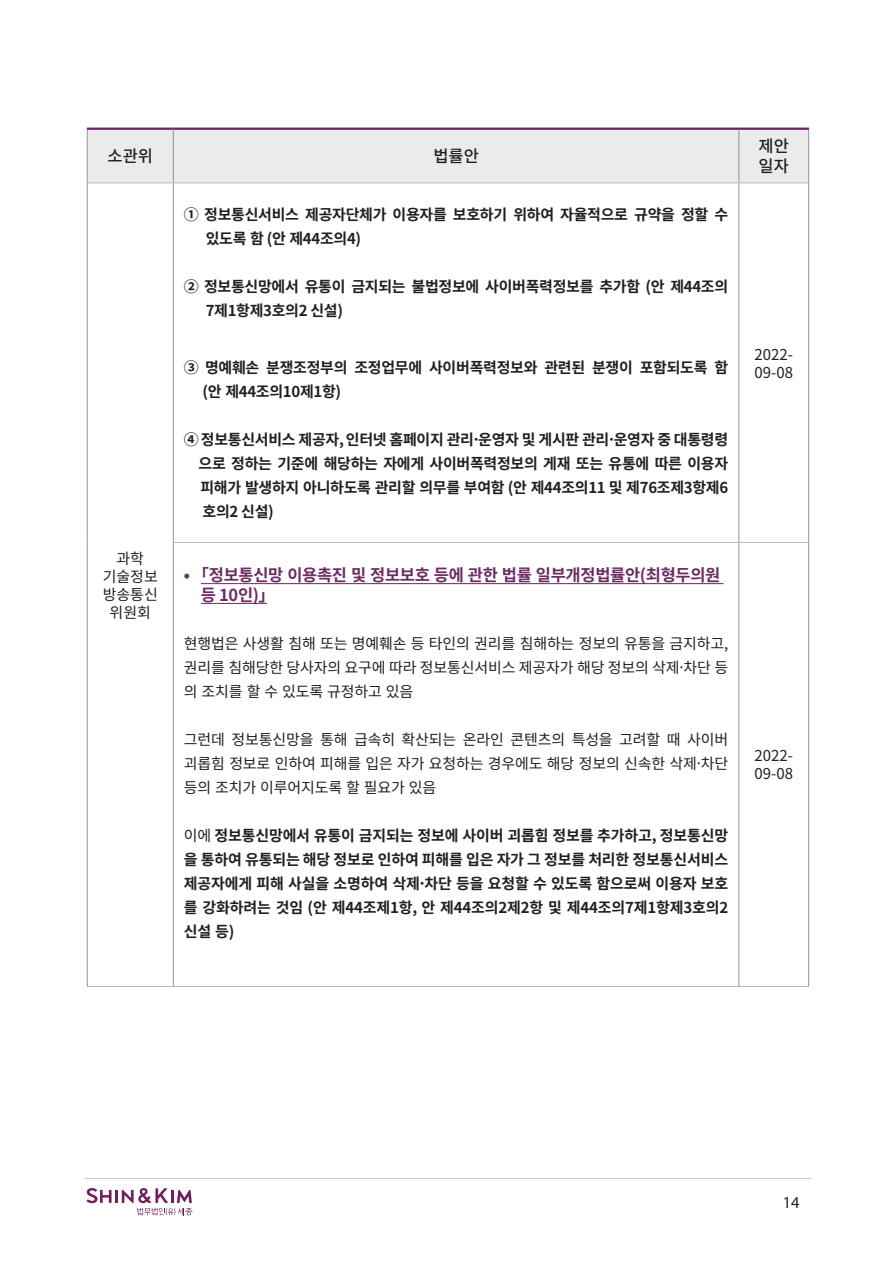
<style>
.page{position:relative;width:893px;height:1263px;background:#fff}
.page>*{position:absolute;margin:0;border:0;box-sizing:border-box;transform-origin:0 0}
.t1{font:700 16.5px/19.8px "Noto Sans CJ Kkr";letter-spacing:-.02em;color:#6c2c64}
.t2{font:500 16.5px/19.8px "Noto Sans CJ Kkr";color:#231f20}
.t3{font:16.5px "Myriad Pro";color:#231f20}
.t4{font:700 15px/24px "Noto Sans CJ Kkr";letter-spacing:-.02em;color:#231f20}
.t5{font:15px/18px "Noto Sans CJ Kkr";letter-spacing:-.01em;color:#231f20}
.s1{font-weight:400}
</style>
<div class="page">
<svg style="left:86px;top:1188px;width:107px;height:27px"></svg>
<hr style="left:85px;top:1178px;width:726px;height:1px;background:#c8c9ca">
<div style="left:88px;top:130px;width:720px;height:53px;background:#ebebec"></div>
<hr style="left:87px;top:128px;width:86px;height:2px;background:#6a2068">
<hr style="left:173px;top:128px;width:566px;height:2px;background:#6a2068">
<hr style="left:739px;top:128px;width:70px;height:2px;background:#6a2068">
<hr style="left:87px;top:130px;width:1px;height:53px;background:#939598">
<hr style="left:173px;top:130px;width:1px;height:53px;background:#939598">
<hr style="left:738px;top:130px;width:1px;height:53px;background:#939598">
<hr style="left:808px;top:130px;width:1px;height:53px;background:#939598">
<hr style="left:87px;top:183px;width:1px;height:359px;background:#939598">
<hr style="left:173px;top:183px;width:1px;height:359px;background:#939598">
<hr style="left:738px;top:183px;width:1px;height:359px;background:#939598">
<hr style="left:808px;top:183px;width:1px;height:359px;background:#939598">
<hr style="left:87px;top:542px;width:1px;height:444px;background:#939598">
<hr style="left:173px;top:542px;width:1px;height:444px;background:#939598">
<hr style="left:738px;top:543px;width:1px;height:443px;background:#939598">
<hr style="left:808px;top:542px;width:1px;height:444px;background:#939598">
<hr style="left:88px;top:183px;width:85px;height:1px;background:#b6b7b9">
<hr style="left:173px;top:183px;width:566px;height:1px;background:#b6b7b9">
<hr style="left:739px;top:183px;width:69px;height:1px;background:#b6b7b9">
<hr style="left:174px;top:542px;width:565px;height:1px;background:#b6b7b9">
<hr style="left:739px;top:542px;width:69px;height:1px;background:#b6b7b9">
<hr style="left:87px;top:986px;width:86px;height:1px;background:#b6b7b9">
<hr style="left:173px;top:986px;width:566px;height:1px;background:#b6b7b9">
<hr style="left:739px;top:986px;width:70px;height:1px;background:#b6b7b9">
<hr style="left:201px;top:583px;width:522px;height:1px;background:#6c2c64">
<hr style="left:201px;top:603px;width:66px;height:1px;background:#6c2c64">
<p class="t2" style="left:108px;top:147px;width:47px">소관위</p>
<p class="t2" style="left:433px;top:147px;width:47px">법률안</p>
<p class="t2" style="left:759px;top:137px;width:32px">제안 일자</p>
<p class="t5" style="left:103px;top:549px;width:57px;text-align:center">과학 기술정보 방송통신 위원회</p>
<p class="t4" style="left:206px;top:203px;width:524px;text-indent:-22px">① 정보통신서비스 제공자단체가 이용자를 보호하기 위하여 자율적으로 규약을 정할 수 있도록 함 (안 제44조의4)</p>
<p class="t4" style="left:206px;top:275px;width:524px;text-indent:-22px">② 정보통신망에서 유통이 금지되는 불법정보에 사이버폭력정보를 추가함 (안 제44조의<br>7제1항제3호의2 신설)</p>
<p class="t4" style="left:203px;top:356px;width:527px;text-indent:-19px">③ 명예훼손 분쟁조정부의 조정업무에 사이버폭력정보와 관련된 분쟁이 포함되도록 함 (안 제44조의10제1항)</p>
<p class="t4" style="left:199px;top:428px;width:531px;text-align:justify;text-indent:-15px">④ 정보통신서비스 제공자, 인터넷 홈페이지 관리·운영자 및 게시판 관리·운영자 중 대통령령 으로 정하는 기준에 해당하는 자에게 사이버폭력정보의 게재 또는 유통에 따른 이용자 피해가 발생하지 아니하도록 관리할 의무를 부여함 (안 제44조의11 및 제76조제3항제6 호의2 신설)</p>
<p class="t1" style="left:201px;top:565px;width:521px;text-indent:-17px">• ｢정보통신망 이용촉진 및 정보보호 등에 관한 법률 일부개정법률안(최형두의원 등 10인)」</p>
<p class="t5" style="left:184px;top:632px;width:546px;line-height:24px;text-align:justify">현행법은 사생활 침해 또는 명예훼손 등 타인의 권리를 침해하는 정보의 유통을 금지하고, 권리를 침해당한 당사자의 요구에 따라 정보통신서비스 제공자가 해당 정보의 삭제·차단 등 의 조치를 할 수 있도록 규정하고 있음</p>
<p class="t5" style="left:184px;top:728px;width:546px;line-height:24px;text-align:justify">그런데 정보통신망을 통해 급속히 확산되는 온라인 콘텐츠의 특성을 고려할 때 사이버 괴롭힘 정보로 인하여 피해를 입은 자가 요청하는 경우에도 해당 정보의 신속한 삭제·차단 등의 조치가 이루어지도록 할 필요가 있음</p>
<p class="t4" style="left:184px;top:824px;width:546px;text-align:justify"><span class="s1">이에</span> 정보통신망에서 유통이 금지되는 정보에 사이버 괴롭힘 정보를 추가하고, 정보통신망 을 통하여 유통되는 해당 정보로 인하여 피해를 입은 자가 그 정보를 처리한 정보통신서비스 제공자에게 피해 사실을 소명하여 삭제·차단 등을 요청할 수 있도록 함으로써 이용자 보호 를 강화하려는 것임 (안 제44조제1항, 안 제44조의2제2항 및 제44조의7제1항제3호의2 신설 등)</p>
<p class="t5" style="left:754px;top:345px;width:40px">2022-<br>09-08</p>
<p class="t5" style="left:754px;top:747px;width:40px">2022-<br>09-08</p>
<p class="t3" style="left:783px;top:1192px;width:18px">14</p>
</div>
